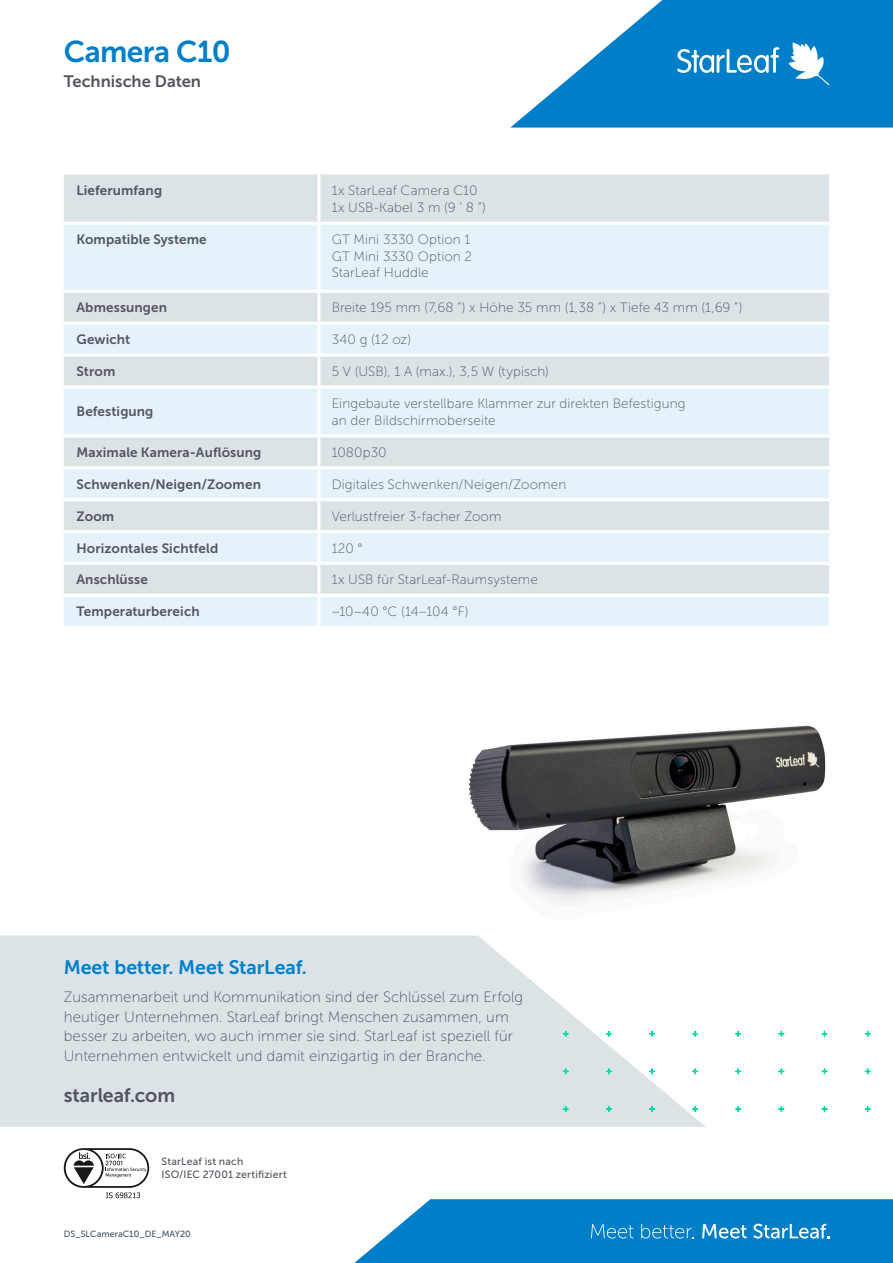
<style>
.page{position:relative;width:893px;height:1263px;background:#fff}
.page>*{position:absolute;margin:0;border:0;box-sizing:border-box;transform-origin:0 0}
.BACK_PAGE_TITLE{font:30px "Museo Sans 700";letter-spacing:-.02em;color:#007fc8}
.SUBHEAD{font:19.5px "Museo Sans 700";letter-spacing:-.005em;color:#007fc8}
.WEB_CTA{font:19.5px "Museo Sans 700";letter-spacing:-.005em;color:#525561}
.BACK_PAGE_TITLE_SUBH{font:16.5px "Museo Sans 700";color:#525561}
.BODY_COPY{font:15px/19.5px "Museo Sans 100";letter-spacing:.005em;color:#525561}
.TABLE_BODY_COPY{font:13.5px/16.5px "Museo Sans 100";letter-spacing:.01em;color:#525561}
.TABLE_SUB{font:13.5px "Museo Sans 700";letter-spacing:.01em;color:#525561}
.t1{font:10.5px/13.5px "Museo Sans 500";letter-spacing:.015em;color:#525561}
.t2{font:9px "Museo Sans 500";color:#455561}
</style>
<div class="page">
<svg style="left:354px;top:1199px;width:539px;height:64px;background:#198bcd"></svg>
<svg style="left:510px;top:0;width:383px;height:128px;fill:#007fc8"></svg>
<svg style="left:677px;top:47px;width:102px;height:26px"></svg>
<svg style="left:789px;top:43px;width:40px;height:42px"></svg>
<img style="left:468px;top:725px;width:358px;height:178px">
<div style="left:0;top:935px;width:577px;height:192px;background:#dce3e7"></div>
<svg style="left:546px;top:1019px;width:325px;height:108px"></svg>
<svg style="left:64px;top:1148px;width:85px;height:50px"></svg>
<div style="left:64px;top:174px;width:765px;height:48px;background:#dce3e7"></div>
<svg style="left:64px;top:225px;width:765px;height:401px;background:#e3edf3"></svg>
<svg style="left:64px;top:293px;width:765px;height:92px;background:#dfe8ed"></svg>
<hr style="left:317px;top:174px;width:3px;height:48px;background:#fff">
<hr style="left:317px;top:225px;width:3px;height:65px;background:#fff">
<hr style="left:64px;top:290px;width:255px;height:3px;background:#fff">
<hr style="left:319px;top:290px;width:510px;height:3px;background:#fff">
<hr style="left:317px;top:293px;width:3px;height:29px;background:#fff">
<hr style="left:64px;top:322px;width:255px;height:3px;background:#fff">
<hr style="left:319px;top:322px;width:510px;height:3px;background:#fff">
<hr style="left:317px;top:325px;width:3px;height:29px;background:#fff">
<hr style="left:64px;top:354px;width:255px;height:3px;background:#fff">
<hr style="left:319px;top:354px;width:510px;height:3px;background:#fff">
<hr style="left:317px;top:357px;width:3px;height:28px;background:#fff">
<hr style="left:64px;top:385px;width:255px;height:3px;background:#fff">
<hr style="left:319px;top:385px;width:510px;height:3px;background:#fff">
<hr style="left:317px;top:388px;width:3px;height:46px;background:#fff">
<hr style="left:64px;top:434px;width:255px;height:3px;background:#fff">
<hr style="left:319px;top:434px;width:510px;height:3px;background:#fff">
<hr style="left:317px;top:437px;width:3px;height:29px;background:#fff">
<hr style="left:64px;top:466px;width:255px;height:3px;background:#fff">
<hr style="left:64px;top:594px;width:255px;height:3px;background:#fff">
<hr style="left:319px;top:466px;width:510px;height:3px;background:#fff">
<hr style="left:319px;top:594px;width:510px;height:3px;background:#fff">
<hr style="left:317px;top:469px;width:3px;height:29px;background:#fff">
<hr style="left:317px;top:597px;width:3px;height:29px;background:#fff">
<hr style="left:317px;top:533px;width:3px;height:29px;background:#fff">
<hr style="left:64px;top:498px;width:255px;height:3px;background:#fff">
<hr style="left:319px;top:498px;width:510px;height:3px;background:#fff">
<hr style="left:317px;top:501px;width:3px;height:29px;background:#fff">
<hr style="left:64px;top:530px;width:255px;height:3px;background:#fff">
<hr style="left:319px;top:530px;width:510px;height:3px;background:#fff">
<hr style="left:64px;top:562px;width:255px;height:3px;background:#fff">
<hr style="left:319px;top:562px;width:510px;height:3px;background:#fff">
<hr style="left:317px;top:565px;width:3px;height:29px;background:#fff">
<p class="BACK_PAGE_TITLE" style="left:64px;top:35px;width:168px">Camera C10</p>
<p class="BACK_PAGE_TITLE_SUBH" style="left:64px;top:72px;width:139px">Technische Daten</p>
<p class="TABLE_SUB" style="left:77px;top:183px;width:87px">Lieferumfang</p>
<p class="TABLE_BODY_COPY" style="left:332px;top:182px;width:147px">1x StarLeaf Camera C10</p>
<p class="TABLE_BODY_COPY" style="left:332px;top:199px;width:156px">1x USB-Kabel 3 m (9 ’ 8 ”)</p>
<p class="TABLE_SUB" style="left:77px;top:232px;width:132px">Kompatible Systeme</p>
<p class="TABLE_BODY_COPY" style="left:332px;top:231px;width:140px">GT Mini 3330 Option 1</p>
<p class="TABLE_BODY_COPY" style="left:332px;top:248px;width:142px">GT Mini 3330 Option 2</p>
<p class="TABLE_BODY_COPY" style="left:332px;top:264px;width:99px">StarLeaf Huddle</p>
<p class="TABLE_SUB" style="left:77px;top:300px;width:92px">Abmessungen</p>
<p class="TABLE_BODY_COPY" style="left:332px;top:300px;width:412px">Breite 195 mm (7,68 ”) x Höhe 35 mm (1,38 ”) x Tiefe 43 mm (1,69 ”)</p>
<p class="TABLE_SUB" style="left:77px;top:332px;width:55px">Gewicht</p>
<p class="TABLE_BODY_COPY" style="left:332px;top:331px;width:81px">340 g (12 oz)</p>
<p class="TABLE_SUB" style="left:77px;top:364px;width:40px">Strom</p>
<p class="TABLE_BODY_COPY" style="left:332px;top:363px;width:219px">5 V (USB), 1 A (max.), 3,5 W (typisch)</p>
<p class="TABLE_SUB" style="left:77px;top:404px;width:78px">Befestigung</p>
<p class="TABLE_BODY_COPY" style="left:332px;top:395px;width:355px">Eingebaute verstellbare Klammer zur direkten Befestigung an der Bildschirmoberseite</p>
<p class="TABLE_SUB" style="left:77px;top:445px;width:186px">Maximale Kamera-Auflösung</p>
<p class="TABLE_BODY_COPY" style="left:332px;top:444px;width:56px">1080p30</p>
<p class="TABLE_SUB" style="left:77px;top:477px;width:186px">Schwenken/Neigen/Zoomen</p>
<p class="TABLE_BODY_COPY" style="left:332px;top:476px;width:236px">Digitales Schwenken/Neigen/Zoomen</p>
<p class="TABLE_SUB" style="left:77px;top:508px;width:39px">Zoom</p>
<p class="TABLE_BODY_COPY" style="left:332px;top:508px;width:171px">Verlustfreier 3-facher Zoom</p>
<p class="TABLE_SUB" style="left:77px;top:540px;width:143px">Horizontales Sichtfeld</p>
<p class="TABLE_BODY_COPY" style="left:332px;top:540px;width:32px">120 °</p>
<p class="TABLE_SUB" style="left:77px;top:572px;width:73px">Anschlüsse</p>
<p class="TABLE_BODY_COPY" style="left:332px;top:572px;width:208px">1x USB für StarLeaf-Raumsysteme</p>
<p class="TABLE_SUB" style="left:77px;top:604px;width:125px">Temperaturbereich</p>
<p class="TABLE_BODY_COPY" style="left:332px;top:604px;width:138px">−10–40 °C (14–104 °F)</p>
<p class="SUBHEAD" style="left:64px;top:957px;width:245px">Meet better. Meet StarLeaf.</p>
<p class="BODY_COPY" style="left:64px;top:988px;width:461px">Zusammenarbeit und Kommunikation sind der Schlüssel zum Erfolg heutiger Unternehmen. StarLeaf bringt Menschen zusammen, um besser zu arbeiten, wo auch immer sie sind. StarLeaf ist speziell für Unternehmen entwickelt und damit einzigartig in der Branche.</p>
<p class="WEB_CTA" style="left:64px;top:1084px;width:113px">starleaf.com</p>
<p class="t1" style="left:162px;top:1154px;width:127px">StarLeaf ist nach<br>ISO/IEC 27001 zertifiziert</p>
<p class="t2" style="left:64px;top:1229px;width:129px">DS_SLCameraC10_DE_MAY20</p>
</div>
